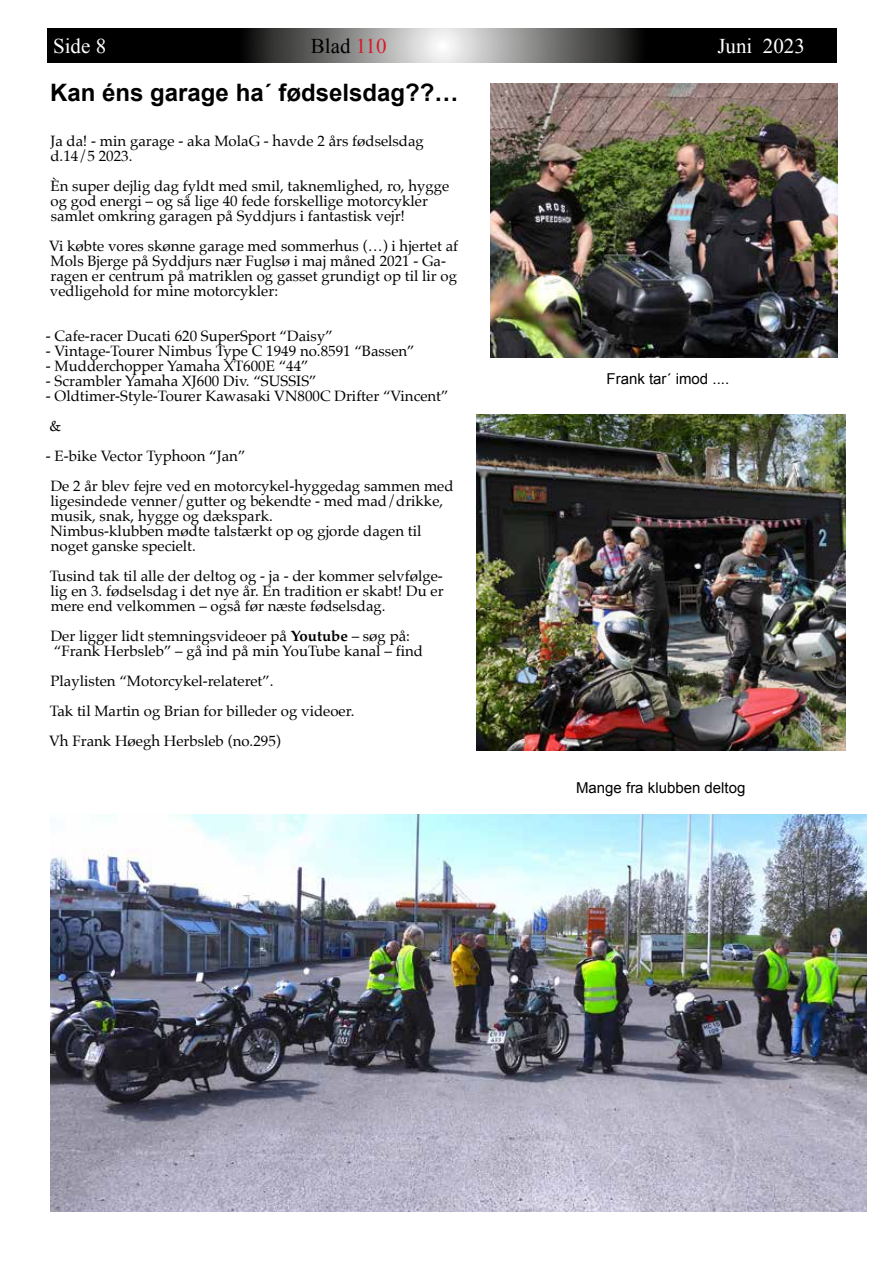
<style>
.page{position:relative;width:893px;height:1263px;background:#fff}
.page>*{position:absolute;margin:0;border:0;box-sizing:border-box;transform-origin:0 0}
.t1{font:700 24px "Arial";color:#000}
.t2{font:21px "Times New Roman";color:#fff}
.t3{font:21px "Times New Roman";color:#000}
.t4{font:15px/15px "Palatino";color:#000}
.t5{font:15px "Arial";color:#000}
.s1{color:#d61a28}
.s2{font-weight:700}
</style>
<div class="page">
<svg style="left:48px;top:28px;width:789px;height:35px;background:#414141"></svg>
<img style="left:50px;top:814px;width:817px;height:398px">
<img style="left:490px;top:83px;width:347px;height:275px">
<img style="left:476px;top:415px;width:370px;height:335px">
<h2 class="t2" style="left:53px;top:32px;width:55px">Side 8</h2>
<h2 class="t3" style="left:311px;top:32px;width:77px">Blad <span class="s1">110</span></h2>
<h2 class="t2" style="left:717px;top:32px;width:89px">Juni 2023</h2>
<h1 class="t1" style="left:50px;top:76px;width:410px">Kan éns garage ha´ fødselsdag??…</h1>
<p class="t4" style="left:50px;top:133px;width:375px">Ja da! - min garage - aka MolaG - havde 2 års fødselsdag d.14/5 2023.</p>
<p class="t4" style="left:50px;top:178px;width:400px">Èn super dejlig dag fyldt med smil, taknemlighed, ro, hygge og god energi – og så lige 40 fede forskellige motorcykler samlet omkring garagen på Syddjurs i fantastisk vejr!</p>
<p class="t4" style="left:49px;top:238px;width:411px">Vi købte vores skønne garage med sommerhus (…) i hjertet af Mols Bjerge på Syddjurs nær Fuglsø i maj måned 2021 - Ga&shy;ragen er centrum på matriklen og gasset grundigt op til lir og vedligehold for mine motorcykler:</p>
<p class="t4" style="left:46px;top:328px;width:288px">- Cafe-racer Ducati 620 SuperSport “Daisy”</p>
<p class="t4" style="left:46px;top:343px;width:370px">- Vintage-Tourer Nimbus Type C 1949 no.8591 “Bassen”</p>
<p class="t4" style="left:46px;top:358px;width:264px">- Mudderchopper Yamaha XT600E “44”</p>
<p class="t4" style="left:46px;top:373px;width:272px">- Scrambler Yamaha XJ600 Div. “SUSSIS”</p>
<p class="t4" style="left:46px;top:380px;width:404px;line-height:30px">- Oldtimer-Style-Tourer Kawasaki VN800C Drifter “Vincent” &amp;</p>
<p class="t4" style="left:51px;top:440px;width:404px;line-height:30px;text-indent:-5px">- E-bike Vector Typhoon “Jan”<br>De 2 år blev fejre ved en motorcykel-hyggedag sammen med</p>
<p class="t4" style="left:51px;top:493px;width:394px">ligesindede venner/gutter og bekendte - med mad/drikke, musik, snak, hygge og dækspark.<br>Nimbus-klubben mødte talstærkt op og gjorde dagen til noget ganske specielt.</p>
<p class="t4" style="left:50px;top:568px;width:395px;text-align:justify">Tusind tak til alle der deltog og - ja - der kommer selvfølge&shy;lig en 3. fødselsdag i det nye år. En tradition er skabt! Du er mere end velkommen – også før næste fødselsdag.</p>
<p class="t4" style="left:51px;top:628px;width:374px">Der ligger lidt stemningsvideoer på <span class="s2">Youtube</span> – søg på: “Frank Herbsleb” – gå ind på min YouTube kanal – find</p>
<p class="t4" style="left:49px;top:665px;width:307px;line-height:30px">Playlisten “Motorcykel-relateret”.<br>Tak til Martin og Brian for billeder og videoer.<br>Vh Frank Høegh Herbsleb (no.295)</p>
<p class="t5" style="left:576px;top:778px;width:171px">Mange fra klubben deltog</p>
<p class="t5" style="left:607px;top:369px;width:124px">Frank tar´ imod ....</p>
</div>
